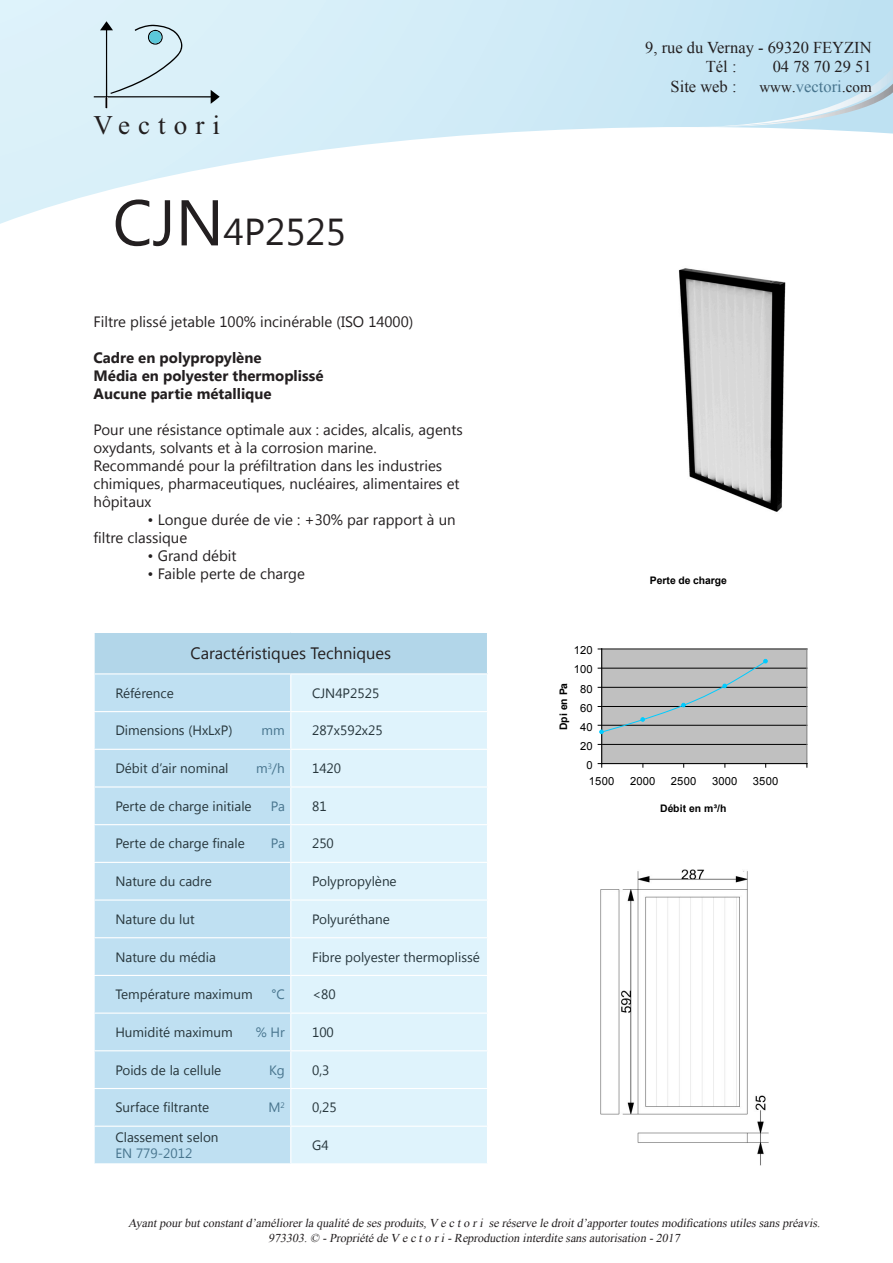
<style>
.page{position:relative;width:893px;height:1263px;background:#fff}
.page>*{position:absolute;margin:0;border:0;box-sizing:border-box;transform-origin:0 0}
.Titre_3{font:37.5px "Khmer UI";color:#231f20}
.t1{font:27px "Times New Roman";letter-spacing:.3em;color:#231f20}
.t2{font:16.5px "Times New Roman";color:#231f20}
.t3{font:16.5px "Khmer UI";color:#231f20}
.t4{font:16.5px "Times New Roman";color:#48758e}
.t5{font:15px/18px "Khmer UI";color:#231f20}
.t6{font:700 15px "Khmer UI";color:#231f20}
.tableau_gauche{font:13.5px/16.2px "Khmer UI";color:#27363c}
.tableau_gauche-2{font:13.5px "Khmer UI";letter-spacing:-.015em;color:#48758e}
.t7{font:italic 12px "Times New Roman";color:#231f20}
.t8{font:11.25px "Arial";letter-spacing:.015em;color:#000}
.t9{font:700 10.35px "Arial";color:#000}
.s1{font-size:64.5px}
.s2{color:#48758e}
.s3{font-size:15px;color:#231f20}
.s4{color:#231f20}
</style>
<div class="page">
<svg style="left:0;top:0;width:893px;height:224px"></svg>
<svg style="left:679px;top:67px;width:214px;height:60px;background:#c3e2f1"></svg>
<img style="left:443px;top:206px;width:450px;height:306px">
<img style="left:601px;top:869px;width:168px;height:296px">
<div style="left:602px;top:649px;width:205px;height:114px;background:#c0c0c0"></div>
<hr style="left:602px;top:744px;width:205px;height:1px;background:#000">
<hr style="left:602px;top:725px;width:205px;height:1px;background:#000">
<hr style="left:602px;top:706px;width:205px;height:1px;background:#000">
<hr style="left:602px;top:687px;width:205px;height:1px;background:#000">
<hr style="left:602px;top:668px;width:205px;height:1px;background:#000">
<hr style="left:602px;top:649px;width:205px;height:1px;background:#808080">
<hr style="left:807px;top:649px;width:1px;height:114px;background:#808080">
<hr style="left:601px;top:649px;width:1px;height:114px;background:#000">
<hr style="left:602px;top:763px;width:205px;height:1px;background:#000">
<svg style="left:598px;top:659px;width:169px;height:75px"></svg>
<svg style="left:94px;top:21px;width:126px;height:87px;background:#cce1e9"></svg>
<div style="left:94px;top:632px;width:393px;height:42px;background:#b2d6e9"></div>
<div style="left:95px;top:674px;width:195px;height:489px;background:#bfe0f2"></div>
<div style="left:291px;top:674px;width:196px;height:489px;background:#dff3fc"></div>
<hr style="left:94px;top:632px;width:197px;height:1px;background:#fff">
<hr style="left:94px;top:633px;width:1px;height:40px;background:#fff">
<hr style="left:291px;top:632px;width:197px;height:1px;background:#fff">
<hr style="left:94px;top:673px;width:197px;height:1px;background:#fff">
<hr style="left:291px;top:673px;width:197px;height:1px;background:#fff">
<hr style="left:94px;top:711px;width:197px;height:1px;background:#fff">
<hr style="left:291px;top:711px;width:197px;height:1px;background:#fff">
<hr style="left:94px;top:749px;width:197px;height:1px;background:#fff">
<hr style="left:94px;top:786px;width:197px;height:1px;background:#fff">
<hr style="left:291px;top:786px;width:197px;height:1px;background:#fff">
<hr style="left:94px;top:824px;width:197px;height:1px;background:#fff">
<hr style="left:291px;top:824px;width:197px;height:1px;background:#fff">
<hr style="left:94px;top:862px;width:197px;height:1px;background:#fff">
<hr style="left:291px;top:862px;width:197px;height:1px;background:#fff">
<hr style="left:94px;top:899px;width:197px;height:2px;background:#fff">
<hr style="left:291px;top:899px;width:197px;height:2px;background:#fff">
<hr style="left:94px;top:937px;width:197px;height:1px;background:#fff">
<hr style="left:291px;top:937px;width:197px;height:1px;background:#fff">
<hr style="left:94px;top:975px;width:197px;height:1px;background:#fff">
<hr style="left:291px;top:975px;width:197px;height:1px;background:#fff">
<hr style="left:94px;top:1012px;width:197px;height:2px;background:#fff">
<hr style="left:291px;top:1012px;width:197px;height:2px;background:#fff">
<hr style="left:94px;top:1050px;width:197px;height:1px;background:#fff">
<hr style="left:291px;top:1050px;width:197px;height:1px;background:#fff">
<hr style="left:94px;top:1088px;width:197px;height:1px;background:#fff">
<hr style="left:291px;top:1088px;width:197px;height:1px;background:#fff">
<hr style="left:94px;top:1125px;width:197px;height:2px;background:#fff">
<hr style="left:291px;top:1125px;width:197px;height:2px;background:#fff">
<hr style="left:291px;top:749px;width:197px;height:1px;background:#fff">
<p class="t1" style="left:94px;top:107px;width:128px">Vectori</p>
<p class="Titre_3" style="left:113px;top:211px;width:235px"><span class="s1">CJN</span>4P2525</p>
<p class="t5" style="left:94px;top:313px;width:321px">Filtre plissé jetable 100% incinérable (ISO 14000)</p>
<p class="t6" style="left:94px;top:349px;width:170px">Cadre en polypropylène</p>
<p class="t6" style="left:94px;top:367px;width:231px">Média en polyester thermoplissé</p>
<p class="t6" style="left:94px;top:385px;width:180px">Aucune partie métallique</p>
<p class="t5" style="left:94px;top:421px;width:371px">Pour une résistance optimale aux : acides, alcalis, agents oxydants, solvants et à la corrosion marine.</p>
<p class="t5" style="left:94px;top:457px;width:368px">Recommandé pour la préfiltration dans les industries chimiques, pharmaceutiques, nucléaires, alimentaires et hôpitaux</p>
<p class="t5" style="left:94px;top:511px;width:364px;text-indent:54px">• Longue durée de vie : +30% par rapport à un filtre classique</p>
<p class="t5" style="left:148px;top:547px;width:90px">• Grand débit</p>
<p class="t5" style="left:148px;top:565px;width:159px">• Faible perte de charge</p>
<p class="t3" style="left:191px;top:644px;width:202px">Caractéristiques Techniques</p>
<p class="tableau_gauche" style="left:115px;top:685px;width:60px">Référence</p>
<p class="tableau_gauche" style="left:312px;top:685px;width:69px">CJN4P2525</p>
<p class="tableau_gauche" style="left:115px;top:723px;width:119px">Dimensions (HxLxP)</p>
<p class="tableau_gauche-2" style="left:262px;top:723px;width:25px">mm</p>
<p class="tableau_gauche" style="left:312px;top:723px;width:72px">287x592x25</p>
<p class="tableau_gauche" style="left:115px;top:760px;width:115px">Débit d’air nominal</p>
<p class="tableau_gauche-2" style="left:256px;top:760px;width:30px">m<sup>3</sup>/h</p>
<p class="tableau_gauche" style="left:312px;top:760px;width:31px">1420</p>
<p class="tableau_gauche" style="left:115px;top:798px;width:138px">Perte de charge initiale</p>
<p class="tableau_gauche-2" style="left:271px;top:798px;width:15px">Pa</p>
<p class="tableau_gauche" style="left:312px;top:798px;width:16px">81</p>
<p class="tableau_gauche" style="left:115px;top:836px;width:131px">Perte de charge finale</p>
<p class="tableau_gauche-2" style="left:271px;top:836px;width:15px">Pa</p>
<p class="tableau_gauche" style="left:312px;top:836px;width:23px">250</p>
<p class="tableau_gauche" style="left:115px;top:873px;width:98px">Nature du cadre</p>
<p class="tableau_gauche" style="left:312px;top:873px;width:86px">Polypropylène</p>
<p class="tableau_gauche" style="left:115px;top:911px;width:81px">Nature du lut</p>
<p class="tableau_gauche" style="left:312px;top:911px;width:79px">Polyuréthane</p>
<p class="tableau_gauche" style="left:115px;top:949px;width:102px">Nature du média</p>
<p class="tableau_gauche" style="left:312px;top:949px;width:169px">Fibre polyester thermoplissé</p>
<p class="tableau_gauche" style="left:115px;top:986px;width:139px">Température maximum</p>
<p class="tableau_gauche-2" style="left:271px;top:987px;width:15px">°C</p>
<p class="tableau_gauche" style="left:312px;top:986px;width:25px">&lt;80</p>
<p class="tableau_gauche" style="left:115px;top:1024px;width:119px">Humidité maximum</p>
<p class="tableau_gauche-2" style="left:256px;top:1024px;width:31px">% Hr</p>
<p class="tableau_gauche" style="left:312px;top:1024px;width:23px">100</p>
<p class="tableau_gauche" style="left:115px;top:1062px;width:107px">Poids de la cellule</p>
<p class="tableau_gauche-2" style="left:269px;top:1062px;width:17px">Kg</p>
<p class="tableau_gauche" style="left:312px;top:1062px;width:19px">0,3</p>
<p class="tableau_gauche" style="left:115px;top:1099px;width:95px">Surface filtrante</p>
<p class="tableau_gauche-2" style="left:269px;top:1100px;width:18px">M<sup>2</sup></p>
<p class="tableau_gauche" style="left:312px;top:1099px;width:26px">0,25</p>
<p class="tableau_gauche" style="left:115px;top:1129px;width:105px">Classement selon<br><span class="s2">EN 779-2012</span></p>
<p class="tableau_gauche" style="left:312px;top:1137px;width:18px">G4</p>
<p class="t2" style="left:645px;top:36px;width:228px">9, rue du Vernay - 69320 FEYZIN</p>
<p class="t2" style="left:706px;top:56px;width:32px">Tél :</p>
<p class="t2" style="left:773px;top:56px;width:100px">04 78 70 29 51</p>
<p class="t2" style="left:671px;top:75px;width:67px">Site web :</p>
<p class="t4" style="left:759px;top:75px;width:114px"><span class="s3">www</span><span class="s4">.</span>vectori<span class="s4">.</span><span class="s3">com</span></p>
<p class="t8" style="left:574px;top:643px;width:21px">120</p>
<p class="t8" style="left:574px;top:662px;width:21px">100</p>
<p class="t9" style="left:557px;top:730px;width:49px;rotate:-90deg">Dpi en Pa</p>
<p class="t8" style="left:580px;top:681px;width:14px">80</p>
<p class="t8" style="left:580px;top:700px;width:14px">60</p>
<p class="t8" style="left:580px;top:719px;width:14px">40</p>
<p class="t8" style="left:580px;top:738px;width:14px">20</p>
<p class="t8" style="left:586px;top:757px;width:8px">0</p>
<p class="t9" style="left:650px;top:573px;width:79px">Perte de charge</p>
<p class="t8" style="left:589px;top:774px;width:27px">1500</p>
<p class="t8" style="left:630px;top:774px;width:27px">2000</p>
<p class="t8" style="left:671px;top:774px;width:27px">2500</p>
<p class="t8" style="left:712px;top:774px;width:27px">3000</p>
<p class="t8" style="left:753px;top:774px;width:27px">3500</p>
<p class="t9" style="left:660px;top:801px;width:68px">Débit en m³/h</p>
<p class="t7" style="left:128px;top:1215px;width:696px">Ayantpourbutconstantd’améliorerla qualité de sesproduits,V e c to ri se réserve le droitd’apportertoutesmodificationsutilessanspréavis.</p>
<p class="t7" style="left:268px;top:1229px;width:416px">973303.© -Propriété de V e c to ri-Reproduction interdite sansautorisation -2017</p>
</div>
